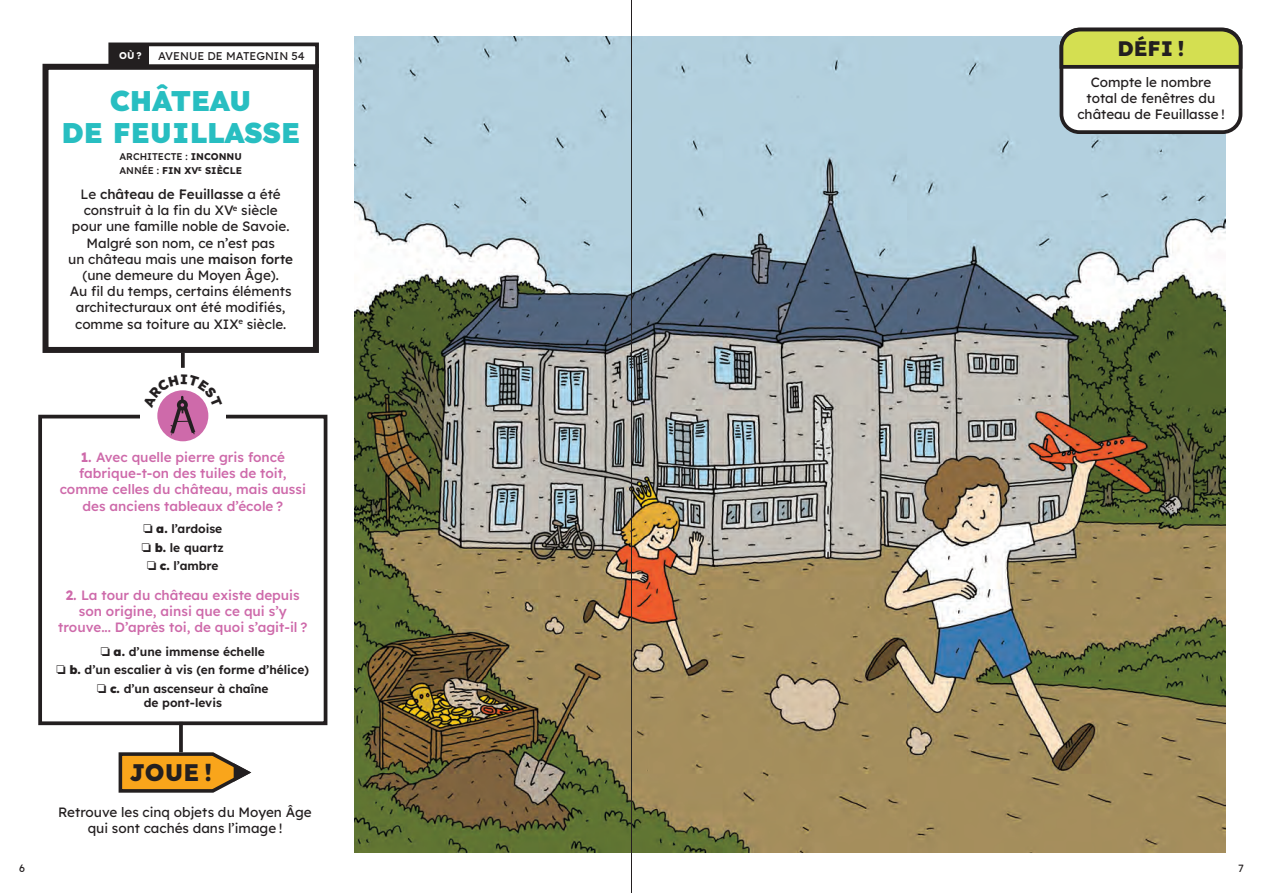
<style>
.page{position:relative;width:1263px;height:893px;background:#fff}
.page>*{position:absolute;margin:0;border:0;box-sizing:border-box;transform-origin:0 0}
.t1{font:900 28.5px/31.5px "Lexend";color:#28bec1;text-align:center}
.t2{font:800 24px "Lexend";color:#231f20}
.t3{font:800 21px "Lexend";color:#231f20}
.t4{font:13.5px/16.2px "Lexend";color:#231f20;text-align:center}
.t5{font:500 13.5px/16.2px "Lexend";color:#ce6aaa;text-align:center}
.t6{font:600 12px/14.4px "Lexend";color:#231f20;text-align:center}
.t7{font:11.25px "Lexend";color:#231f20}
.t8{font:10.5px "Lexend";color:#231f20}
.t9{font:500 9.75px "Lexend";color:#231f20}
.t10{font:700 9.75px "Lexend";color:#231f20}
.t11{font:700 9.75px "Lexend";color:#fff}
.s1{font-weight:700}
.s2{font-weight:500}
.s3{font-family:"Monotype Sorts";font-weight:400}
.s4{font-weight:900}
</style>
<div class="page">
<img style="left:354px;top:36px;width:872px;height:817px">
<div style="left:38px;top:415px;width:289px;height:310px;border:4px solid #231f20"></div>
<div style="left:43px;top:64px;width:276px;height:289px;border:6px solid #231f20"></div>
<div style="left:108px;top:43px;width:211px;height:25px;border:4px solid #231f20"></div>
<div style="left:110px;top:44px;width:38px;height:23px;background:#231f20"></div>
<div style="left:1061px;top:30px;width:179px;height:102px;background:#fff;border-radius:18px"></div>
<div style="left:1059px;top:28px;width:183px;height:106px;border:4px solid #231f20;border-radius:18px"></div>
<svg style="left:1058px;top:27px;width:185px;height:44px;background:#b3ba56"></svg>
<div style="left:140px;top:409px;width:85px;height:11px;background:#fff"></div>
<div style="left:157px;top:390px;width:51px;height:51px;background:#ce6aaa;border-radius:50%"></div>
<svg style="left:181px;top:353px;width:4px;height:15px"></svg>
<svg style="left:118px;top:752px;width:134px;height:41px;background:#cd9841"></svg>
<svg style="left:179px;top:722px;width:4px;height:30px"></svg>
<hr style="left:631px;top:0;width:1px;height:893px;background:#231f20">
<svg style="left:157px;top:390px;width:52px;height:47px"></svg>
<p class="t11" style="left:119px;top:49px;width:24px">OÙ ?</p>
<p class="t7" style="left:158px;top:48px;width:148px">AVENUE DE MATEGNIN 54</p>
<p class="t1" style="left:61px;top:83px;width:240px">CHÂTEAU<br>DE FEUILLASSE</p>
<p class="t9" style="left:119px;top:150px;width:124px">ARCHITECTE : <span class="s1">INCONNU</span></p>
<p class="t10" style="left:119px;top:164px;width:124px"><span class="s2">ANNÉE :</span> FIN XV<sup>E</sup> SIÈCLE</p>
<p class="t4" style="left:68px;top:185px;width:226px">Le <span class="s2">château de Feuillasse</span> a été construit à la fin du XV<sup>e</sup> siècle pour une famille noble de Savoie.<br>Malgré son nom, ce n’est pas<br>un château mais une <span class="s2">maison forte </span>(une demeure du Moyen Âge).<br>Au fil du temps, certains éléments architecturaux ont été modifiés, comme sa toiture au XIX<sup>e</sup> siècle.</p>
<p class="t5" style="left:60px;top:448px;width:248px"><span class="s1">1.</span> Avec quelle pierre gris foncé fabrique-t-on des tuiles de toit, comme celles du château, mais aussi des anciens tableaux d’école ?</p>
<p class="t6" style="left:143px;top:521px;width:80px"><span class="s3">O</span> <span class="s4">a.</span> l’ardoise</p>
<p class="t6" style="left:142px;top:540px;width:83px"><span class="s3">O</span> <span class="s4">b.</span> le quartz</p>
<p class="t6" style="left:147px;top:558px;width:73px"><span class="s3">O</span> <span class="s4">c.</span> l’ambre</p>
<p class="t5" style="left:58px;top:586px;width:251px"><span class="s1">2.</span> La tour du château existe depuis son origine, ainsi que ce qui s’y trouve... D’après toi, de quoi s’agit-il ?</p>
<p class="t6" style="left:101px;top:643px;width:166px"><span class="s3">O</span> <span class="s4">a.</span> d’une immense échelle</p>
<p class="t6" style="left:57px;top:662px;width:254px"><span class="s3">O</span> <span class="s4">b.</span> d’un escalier à vis (en forme d’hélice)</p>
<p class="t6" style="left:97px;top:681px;width:173px"><span class="s3">O</span> <span class="s4">c.</span> d’un ascenseur à chaîne de pont-levis</p>
<p class="t2" style="left:129px;top:755px;width:84px">JOUE !</p>
<p class="t4" style="left:58px;top:803px;width:255px">Retrouve les cinq objets du Moyen Âge qui sont cachés dans l’image !</p>
<p class="t3" style="left:1117px;top:33px;width:69px">DÉFI !</p>
<p class="t4" style="left:1077px;top:73px;width:149px">Compte le nombre total de fenêtres du château de Feuillasse !</p>
<p class="t8" style="left:19px;top:860px;width:7px">6</p>
<p class="t8" style="left:1238px;top:860px;width:7px">7</p>
</div>
